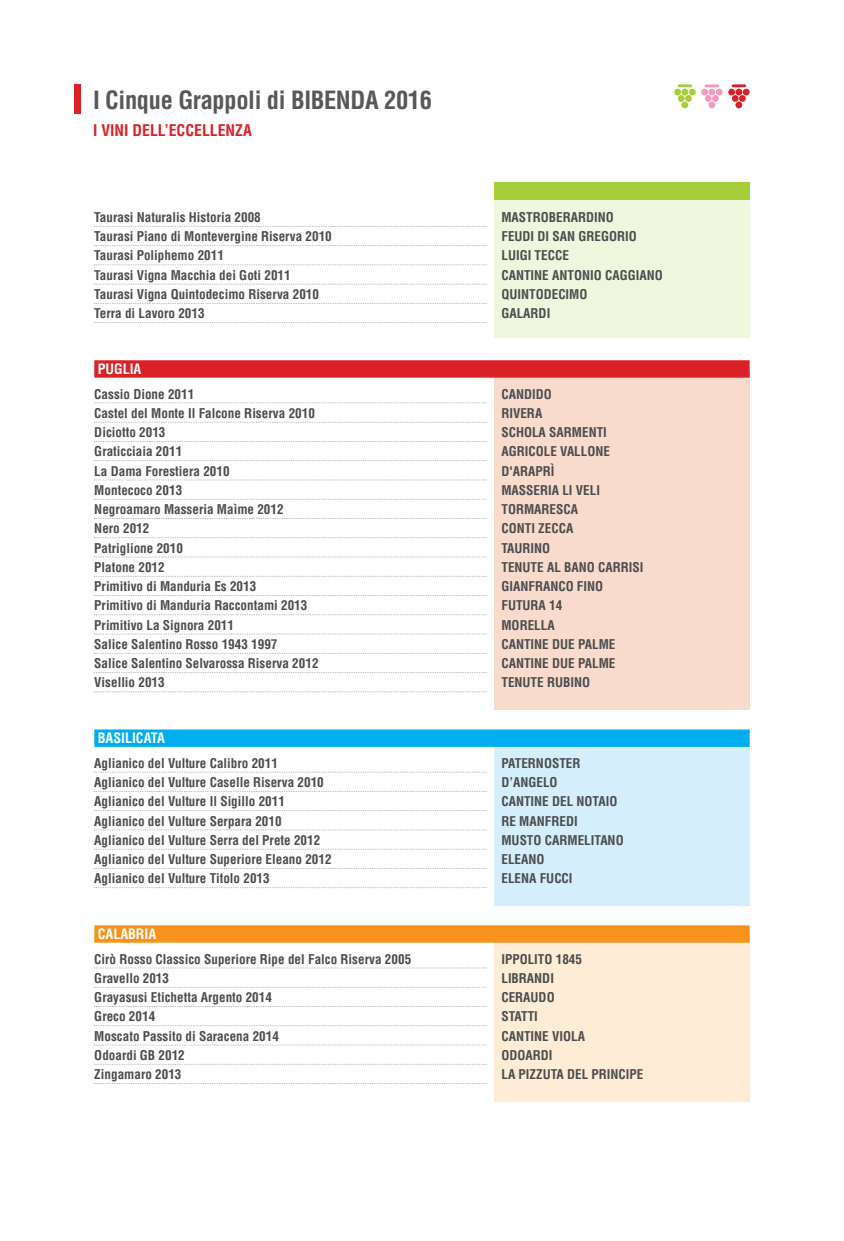
<style>
.page{position:relative;width:844px;height:1241px;background:#fff}
.page>*{position:absolute;margin:0;border:0;box-sizing:border-box;transform-origin:0 0}
.t1{font:700 condensed 24.5px "Helvetica";letter-spacing:-.015em;color:#57585a}
.t2{font:700 condensed 15.75px "Helvetica";color:#db2128}
.t3{font:700 condensed 14px "Helvetica";color:#fff}
.t4{font:700 condensed 13.12px "Helvetica";color:#4b4c4d}
</style>
<div class="page">
<div style="left:494px;top:191px;width:255px;height:146px;background:#eff6de"></div>
<div style="left:494px;top:372px;width:255px;height:337px;background:#f9dbce"></div>
<div style="left:494px;top:739px;width:255px;height:166px;background:#d4effb"></div>
<div style="left:494px;top:935px;width:255px;height:166px;background:#feecd7"></div>
<svg style="left:94px;top:226px;width:392px;height:1px"></svg>
<svg style="left:94px;top:245px;width:392px;height:1px"></svg>
<svg style="left:94px;top:264px;width:392px;height:1px"></svg>
<svg style="left:94px;top:283px;width:391px;height:1px"></svg>
<svg style="left:94px;top:303px;width:392px;height:1px"></svg>
<svg style="left:94px;top:322px;width:392px;height:1px"></svg>
<div style="left:94px;top:360px;width:655px;height:14px;background:#db2128"></div>
<hr style="left:94px;top:373px;width:655px;height:4px;background:#db2128">
<svg style="left:94px;top:402px;width:392px;height:1px"></svg>
<svg style="left:94px;top:421px;width:391px;height:1px"></svg>
<svg style="left:94px;top:441px;width:392px;height:1px"></svg>
<svg style="left:94px;top:460px;width:392px;height:1px"></svg>
<svg style="left:94px;top:479px;width:392px;height:1px"></svg>
<svg style="left:94px;top:498px;width:391px;height:1px"></svg>
<svg style="left:94px;top:518px;width:392px;height:1px"></svg>
<svg style="left:94px;top:537px;width:392px;height:1px"></svg>
<svg style="left:94px;top:556px;width:392px;height:1px"></svg>
<svg style="left:94px;top:595px;width:392px;height:1px"></svg>
<svg style="left:94px;top:614px;width:392px;height:1px"></svg>
<svg style="left:94px;top:633px;width:392px;height:1px"></svg>
<svg style="left:94px;top:672px;width:392px;height:1px"></svg>
<svg style="left:94px;top:691px;width:392px;height:1px"></svg>
<div style="left:94px;top:729px;width:655px;height:14px;background:#00aeef"></div>
<hr style="left:94px;top:742px;width:655px;height:4px;background:#00aeef">
<svg style="left:94px;top:771px;width:391px;height:1px"></svg>
<svg style="left:94px;top:810px;width:392px;height:1px"></svg>
<svg style="left:94px;top:829px;width:392px;height:1px"></svg>
<svg style="left:94px;top:848px;width:391px;height:1px"></svg>
<svg style="left:94px;top:887px;width:392px;height:1px"></svg>
<div style="left:94px;top:925px;width:655px;height:14px;background:#f7931d"></div>
<hr style="left:94px;top:938px;width:655px;height:4px;background:#f7931d">
<svg style="left:94px;top:967px;width:392px;height:1px"></svg>
<svg style="left:94px;top:986px;width:391px;height:1px"></svg>
<svg style="left:94px;top:1025px;width:392px;height:1px"></svg>
<svg style="left:94px;top:1044px;width:392px;height:1px"></svg>
<svg style="left:728px;top:84px;width:21px;height:24px"></svg>
<svg style="left:701px;top:84px;width:21px;height:24px"></svg>
<svg style="left:674px;top:84px;width:21px;height:24px"></svg>
<div style="left:74px;top:84px;width:7px;height:30px;background:#db2128"></div>
<div style="left:494px;top:182px;width:255px;height:17px;background:#a6ce39"></div>
<h1 class="t1" style="left:93px;top:87px;width:340px">I Cinque Grappoli di BIBENDA 2016</h1>
<p class="t2" style="left:93px;top:121px;width:160px">I VINI DELL’ECCELLENZA</p>
<p class="t4" style="left:94px;top:210px;width:168px">Taurasi Naturalis Historia 2008</p>
<p class="t4" style="left:501px;top:210px;width:114px">MASTROBERARDINO</p>
<p class="t4" style="left:94px;top:229px;width:239px">Taurasi Piano di Montevergine Riserva 2010</p>
<p class="t4" style="left:501px;top:229px;width:137px">FEUDI DI SAN GREGORIO</p>
<p class="t4" style="left:94px;top:248px;width:131px">Taurasi Poliphemo 2011</p>
<p class="t4" style="left:501px;top:248px;width:69px">LUIGI TECCE</p>
<p class="t4" style="left:94px;top:267px;width:198px">Taurasi Vigna Macchia dei Goti 2011</p>
<p class="t4" style="left:501px;top:267px;width:163px">CANTINE ANTONIO CAGGIANO</p>
<p class="t4" style="left:94px;top:287px;width:226px">Taurasi Vigna Quintodecimo Riserva 2010</p>
<p class="t4" style="left:501px;top:287px;width:88px">QUINTODECIMO</p>
<p class="t4" style="left:94px;top:306px;width:112px">Terra di Lavoro 2013</p>
<p class="t4" style="left:501px;top:306px;width:50px">GALARDI</p>
<p class="t3" style="left:98px;top:361px;width:45px">PUGLIA</p>
<p class="t4" style="left:94px;top:386px;width:101px">Cassio Dione 2011</p>
<p class="t4" style="left:501px;top:386px;width:52px">CANDIDO</p>
<p class="t4" style="left:94px;top:405px;width:222px">Castel del Monte Il Falcone Riserva 2010</p>
<p class="t4" style="left:501px;top:405px;width:42px">RIVERA</p>
<p class="t4" style="left:94px;top:425px;width:73px">Diciotto 2013</p>
<p class="t4" style="left:501px;top:425px;width:107px">SCHOLA SARMENTI</p>
<p class="t4" style="left:94px;top:444px;width:89px">Graticciaia 2011</p>
<p class="t4" style="left:501px;top:444px;width:110px">AGRICOLE VALLONE</p>
<p class="t4" style="left:94px;top:463px;width:137px">La Dama Forestiera 2010</p>
<p class="t4" style="left:501px;top:463px;width:54px">D'ARAPRÌ</p>
<p class="t4" style="left:94px;top:482px;width:89px">Montecoco 2013</p>
<p class="t4" style="left:501px;top:482px;width:100px">MASSERIA LI VELI</p>
<p class="t4" style="left:94px;top:502px;width:191px">Negroamaro Masseria Maìme 2012</p>
<p class="t4" style="left:501px;top:502px;width:78px">TORMARESCA</p>
<p class="t4" style="left:94px;top:521px;width:57px">Nero 2012</p>
<p class="t4" style="left:501px;top:521px;width:73px">CONTI ZECCA</p>
<p class="t4" style="left:94px;top:540px;width:90px">Patriglione 2010</p>
<p class="t4" style="left:501px;top:540px;width:50px">TAURINO</p>
<p class="t4" style="left:94px;top:559px;width:72px">Platone 2012</p>
<p class="t4" style="left:501px;top:559px;width:143px">TENUTE AL BANO CARRISI</p>
<p class="t4" style="left:94px;top:579px;width:163px">Primitivo di Manduria Es 2013</p>
<p class="t4" style="left:501px;top:579px;width:103px">GIANFRANCO FINO</p>
<p class="t4" style="left:94px;top:598px;width:214px">Primitivo di Manduria Raccontami 2013</p>
<p class="t4" style="left:501px;top:598px;width:62px">FUTURA 14</p>
<p class="t4" style="left:94px;top:617px;width:141px">Primitivo La Signora 2011</p>
<p class="t4" style="left:501px;top:617px;width:55px">MORELLA</p>
<p class="t4" style="left:94px;top:636px;width:185px">Salice Salentino Rosso 1943 1997</p>
<p class="t4" style="left:501px;top:636px;width:116px">CANTINE DUE PALME</p>
<p class="t4" style="left:94px;top:656px;width:226px">Salice Salentino Selvarossa Riserva 2012</p>
<p class="t4" style="left:501px;top:656px;width:116px">CANTINE DUE PALME</p>
<p class="t4" style="left:94px;top:675px;width:72px">Visellio 2013</p>
<p class="t4" style="left:501px;top:675px;width:90px">TENUTE RUBINO</p>
<p class="t3" style="left:98px;top:730px;width:68px">BASILICATA</p>
<p class="t4" style="left:94px;top:755px;width:185px">Aglianico del Vulture Calibro 2011</p>
<p class="t4" style="left:501px;top:755px;width:81px">PATERNOSTER</p>
<p class="t4" style="left:94px;top:774px;width:231px">Aglianico del Vulture Caselle Riserva 2010</p>
<p class="t4" style="left:501px;top:774px;width:58px">D’ANGELO</p>
<p class="t4" style="left:94px;top:793px;width:192px">Aglianico del Vulture Il Sigillo 2011</p>
<p class="t4" style="left:501px;top:793px;width:117px">CANTINE DEL NOTAIO</p>
<p class="t4" style="left:94px;top:813px;width:189px">Aglianico del Vulture Serpara 2010</p>
<p class="t4" style="left:501px;top:813px;width:78px">RE MANFREDI</p>
<p class="t4" style="left:94px;top:832px;width:227px">Aglianico del Vulture Serra del Prete 2012</p>
<p class="t4" style="left:501px;top:832px;width:124px">MUSTO CARMELITANO</p>
<p class="t4" style="left:94px;top:851px;width:239px">Aglianico del Vulture Superiore Eleano 2012</p>
<p class="t4" style="left:501px;top:851px;width:45px">ELEANO</p>
<p class="t4" style="left:94px;top:870px;width:177px">Aglianico del Vulture Titolo 2013</p>
<p class="t4" style="left:501px;top:870px;width:73px">ELENA FUCCI</p>
<p class="t3" style="left:98px;top:926px;width:60px">CALABRIA</p>
<p class="t4" style="left:94px;top:951px;width:318px">Cirò Rosso Classico Superiore Ripe del Falco Riserva 2005</p>
<p class="t4" style="left:501px;top:951px;width:82px">IPPOLITO 1845</p>
<p class="t4" style="left:94px;top:970px;width:76px">Gravello 2013</p>
<p class="t4" style="left:501px;top:970px;width:54px">LIBRANDI</p>
<p class="t4" style="left:94px;top:989px;width:179px">Grayasusi Etichetta Argento 2014</p>
<p class="t4" style="left:501px;top:989px;width:55px">CERAUDO</p>
<p class="t4" style="left:94px;top:1008px;width:62px">Greco 2014</p>
<p class="t4" style="left:501px;top:1008px;width:38px">STATTI</p>
<p class="t4" style="left:94px;top:1028px;width:186px">Moscato Passito di Saracena 2014</p>
<p class="t4" style="left:501px;top:1028px;width:85px">CANTINE VIOLA</p>
<p class="t4" style="left:94px;top:1047px;width:92px">Odoardi GB 2012</p>
<p class="t4" style="left:501px;top:1047px;width:53px">ODOARDI</p>
<p class="t4" style="left:94px;top:1066px;width:89px">Zingamaro 2013</p>
<p class="t4" style="left:501px;top:1066px;width:143px">LA PIZZUTA DEL PRINCIPE</p>
</div>
